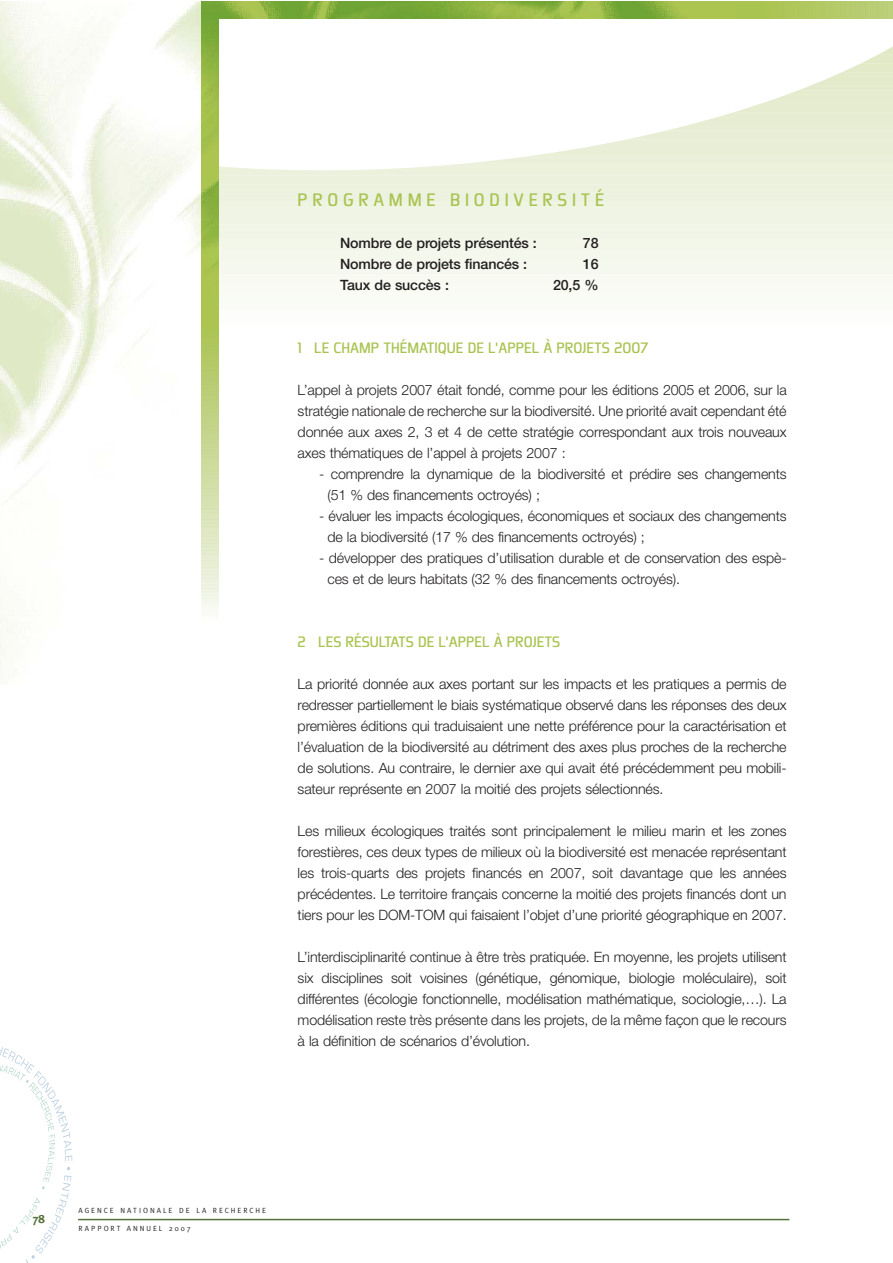
<style>
.page{position:relative;width:893px;height:1263px;background:#fff}
.page>*{position:absolute;margin:0;border:0;box-sizing:border-box;transform-origin:0 0}
.t1{font:700 18px "Bentwood";letter-spacing:.265em;color:#aac452}
.t2{font:700 15px "Bentwood";color:#aac452}
.t3{font:300 14.25px/21px "Helvetica Neue";letter-spacing:-.01em;color:#231f20;text-align:justify}
.t4{font:500 14.25px "Helvetica Neue";letter-spacing:-.01em;color:#231f20}
.t5{font:700 12px "Meta Plus";color:#54723a}
.t6{font:7.5px "Meta";letter-spacing:.265em;color:#231f20}
</style>
<div class="page">
<div style="left:1px;top:191px;width:891px;height:9px;background:#edf2e0"></div>
<div style="left:1px;top:200px;width:891px;height:9px;background:#eff4e2"></div>
<div style="left:1px;top:209px;width:891px;height:9px;background:#f0f4e4"></div>
<div style="left:1px;top:218px;width:891px;height:9px;background:#f0f4e5"></div>
<div style="left:1px;top:227px;width:891px;height:8px;background:#f1f5e7"></div>
<div style="left:1px;top:232px;width:891px;height:8px;background:#f1f5e7"></div>
<div style="left:1px;top:236px;width:891px;height:8px;background:#f3f6e9"></div>
<div style="left:1px;top:241px;width:891px;height:8px;background:#f3f7ea"></div>
<div style="left:1px;top:245px;width:891px;height:8px;background:#f3f7eb"></div>
<div style="left:1px;top:250px;width:891px;height:8px;background:#f4f7ec"></div>
<div style="left:1px;top:254px;width:891px;height:8px;background:#f4f7ec"></div>
<div style="left:1px;top:259px;width:891px;height:8px;background:#f5f8ed"></div>
<div style="left:1px;top:263px;width:891px;height:8px;background:#f5f8ee"></div>
<div style="left:1px;top:268px;width:891px;height:8px;background:#f5f8ef"></div>
<div style="left:1px;top:272px;width:891px;height:8px;background:#f8faf1"></div>
<div style="left:1px;top:277px;width:891px;height:8px;background:#f8faf2"></div>
<div style="left:1px;top:281px;width:891px;height:8px;background:#f8faf3"></div>
<div style="left:1px;top:286px;width:891px;height:8px;background:#f9fbf3"></div>
<div style="left:1px;top:290px;width:891px;height:8px;background:#f9fbf4"></div>
<div style="left:1px;top:295px;width:891px;height:8px;background:#f9fbf5"></div>
<div style="left:1px;top:303px;width:891px;height:9px;background:#fafbf7"></div>
<div style="left:1px;top:312px;width:891px;height:9px;background:#fdfefb"></div>
<svg style="left:219px;top:46px;width:674px;height:146px"></svg>
<svg style="left:0;top:1047px;width:72px;height:216px"></svg>
<hr style="left:78px;top:1219px;width:711px;height:1px;background:#54723a">
<img style="left:0;top:1px;width:202px;height:683px">
<img style="left:202px;top:19px;width:17px;height:309px">
<svg style="left:202px;top:328px;width:17px;height:284px"></svg>
<div style="left:202px;top:1px;width:691px;height:18px;background:#aac452"></div>
<img style="left:202px;top:1px;width:475px;height:18px">
<svg style="left:796px;top:1px;width:97px;height:17px"></svg>
<p class="t1" style="left:298px;top:193px;width:308px">PROGRAMME BIODIVERSITÉ</p>
<p class="t4" style="left:340px;top:238px;width:198px">Nombre de projets présentés :</p>
<p class="t4" style="left:583px;top:238px;width:17px">78</p>
<p class="t4" style="left:340px;top:259px;width:189px">Nombre de projets financés :</p>
<p class="t4" style="left:583px;top:259px;width:17px">16</p>
<p class="t4" style="left:340px;top:280px;width:110px">Taux de succès :</p>
<p class="t4" style="left:553px;top:280px;width:47px">20,5 %</p>
<p class="t2" style="left:298px;top:342px;width:352px">1 LE CHAMP THÉMATIQUE DE L’APPEL À PROJETS 2007</p>
<p class="t3" style="left:298px;top:381px;width:491px">L’appel à projets 2007 était fondé, comme pour les éditions 2005 et 2006, sur la stratégie nationale de recherche sur la biodiversité. Une priorité avait cependant été donnée aux axes 2, 3 et 4 de cette stratégie correspondant aux trois nouveaux axes thématiques de l’appel à projets 2007 :</p>
<p class="t3" style="left:327px;top:465px;width:461px;text-indent:-8px">- comprendre la dynamique de la biodiversité et prédire ses changements (51 % des financements octroyés) ;</p>
<p class="t3" style="left:327px;top:507px;width:461px;text-indent:-8px">- évaluer les impacts écologiques, économiques et sociaux des changements de la biodiversité (17 % des financements octroyés) ;</p>
<p class="t3" style="left:327px;top:549px;width:461px;text-indent:-8px">- développer des pratiques d’utilisation durable et de conservation des espè&shy;ces et de leurs habitats (32 % des financements octroyés).</p>
<p class="t2" style="left:298px;top:636px;width:264px">2 LES RÉSULTATS DE L’APPEL À PROJETS</p>
<p class="t3" style="left:298px;top:675px;width:491px">La priorité donnée aux axes portant sur les impacts et les pratiques a permis de redresser partiellement le biais systématique observé dans les réponses des deux premières éditions qui traduisaient une nette préférence pour la caractérisation et l’évaluation de la biodiversité au détriment des axes plus proches de la recherche de solutions. Au contraire, le dernier axe qui avait été précédemment peu mobili&shy;sateur représente en 2007 la moitié des projets sélectionnés.</p>
<p class="t3" style="left:298px;top:822px;width:491px">Les milieux écologiques traités sont principalement le milieu marin et les zones forestières, ces deux types de milieux où la biodiversité est menacée représentant les trois-quarts des projets financés en 2007, soit davantage que les années précédentes. Le territoire français concerne la moitié des projets financés dont un tiers pour les DOM-TOM qui faisaient l’objet d’une priorité géographique en 2007.</p>
<p class="t3" style="left:298px;top:948px;width:490px">L’interdisciplinarité continue à être très pratiquée. En moyenne, les projets utilisent six disciplines soit voisines (génétique, génomique, biologie moléculaire), soit différentes (écologie fonctionnelle, modélisation mathématique, sociologie,…). La modélisation reste très présente dans les projets, de la même façon que le recours à la définition de scénarios d’évolution.</p>
<p class="t5" style="left:33px;top:1214px;width:14px">78</p>
<p class="t6" style="left:79px;top:1207px;width:189px">AGENCE NATIONALE DE LA RECHERCHE</p>
<p class="t6" style="left:79px;top:1225px;width:114px">RAPPORT ANNUEL 2007</p>
</div>
